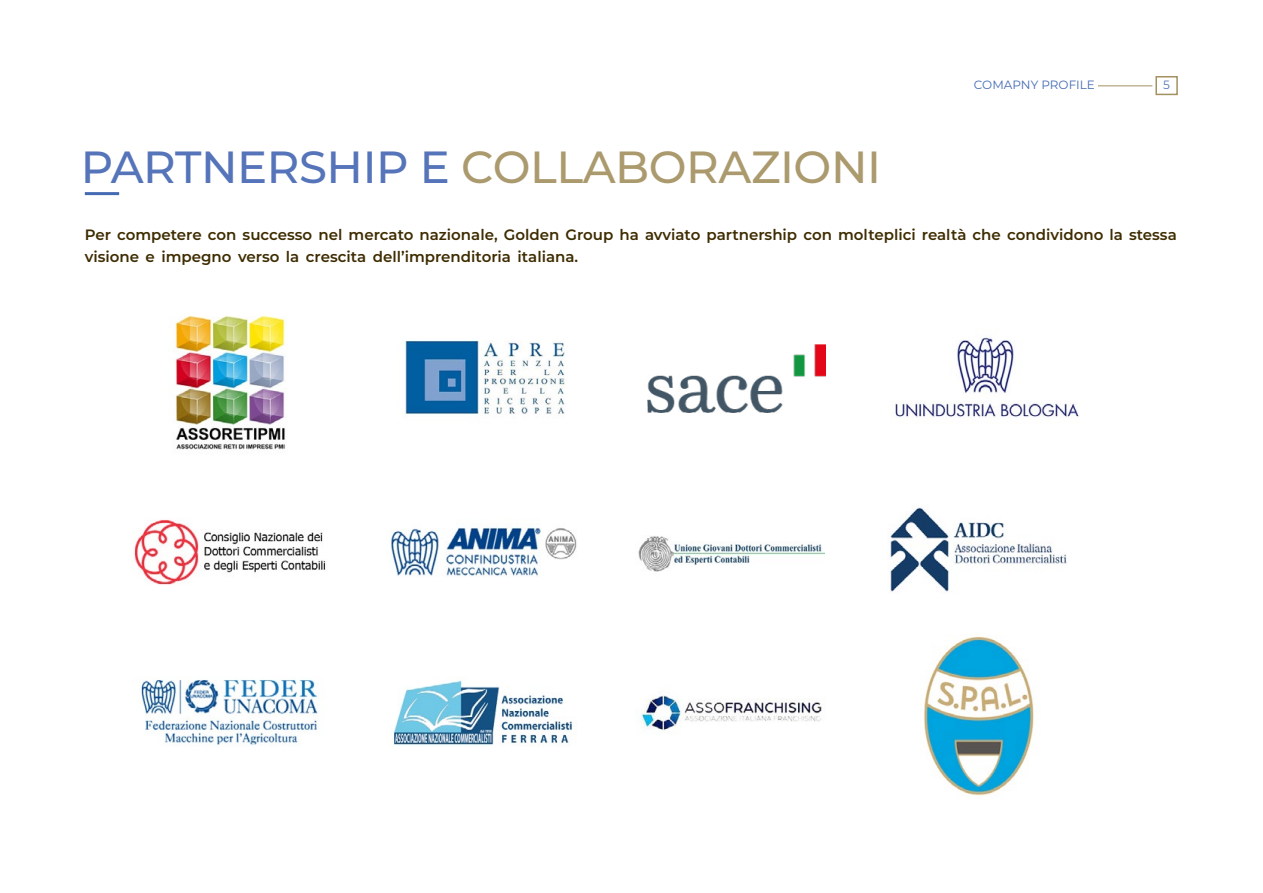
<style>
.page{position:relative;width:1263px;height:893px;background:#fff}
.page>*{position:absolute;margin:0;border:0;box-sizing:border-box;transform-origin:0 0}
.t1{font:500 45px "Montserrat";letter-spacing:-.01em;color:#ab9a6d}
.t2{font:600 15px/22.5px "Montserrat";color:#3e2c00}
.t3{font:12px "Montserrat";color:#436ab3}
.t4{font:12px "Montserrat";color:#5574b9}
.s1{color:#5574b9}
</style>
<div class="page">
<hr style="left:85px;top:192px;width:34px;height:3px;background:#436ab3">
<img style="left:175px;top:315px;width:111px;height:135px">
<img style="left:922px;top:636px;width:112px;height:160px">
<img style="left:134px;top:519px;width:192px;height:66px">
<img style="left:141px;top:679px;width:177px;height:67px">
<img style="left:393px;top:680px;width:182px;height:66px">
<img style="left:641px;top:695px;width:181px;height:36px">
<img style="left:391px;top:526px;width:186px;height:51px">
<img style="left:638px;top:536px;width:187px;height:36px">
<img style="left:890px;top:507px;width:177px;height:85px">
<img style="left:404px;top:340px;width:161px;height:75px">
<img style="left:647px;top:345px;width:178px;height:67px">
<img style="left:895px;top:337px;width:184px;height:87px">
<hr style="left:1098px;top:85px;width:54px;height:1px;background:#a39161">
<div style="left:1155px;top:76px;width:23px;height:19px;border:2px solid #a39161"></div>
<h1 class="t1" style="left:81px;top:136px;width:802px"><span class="s1">PARTNERSHIP E</span> COLLABORAZIONI</h1>
<p class="t3" style="left:974px;top:76px;width:123px">COMAPNY PROFILE</p>
<p class="t4" style="left:1163px;top:77px;width:8px">5</p>
<p class="t2" style="left:85px;top:223px;width:1093px">Per competere con successo nel mercato nazionale, Golden Group ha avviato partnership con molteplici realtà che condividono la stessa visione e impegno verso la crescita dell’imprenditoria italiana.</p>
</div>
